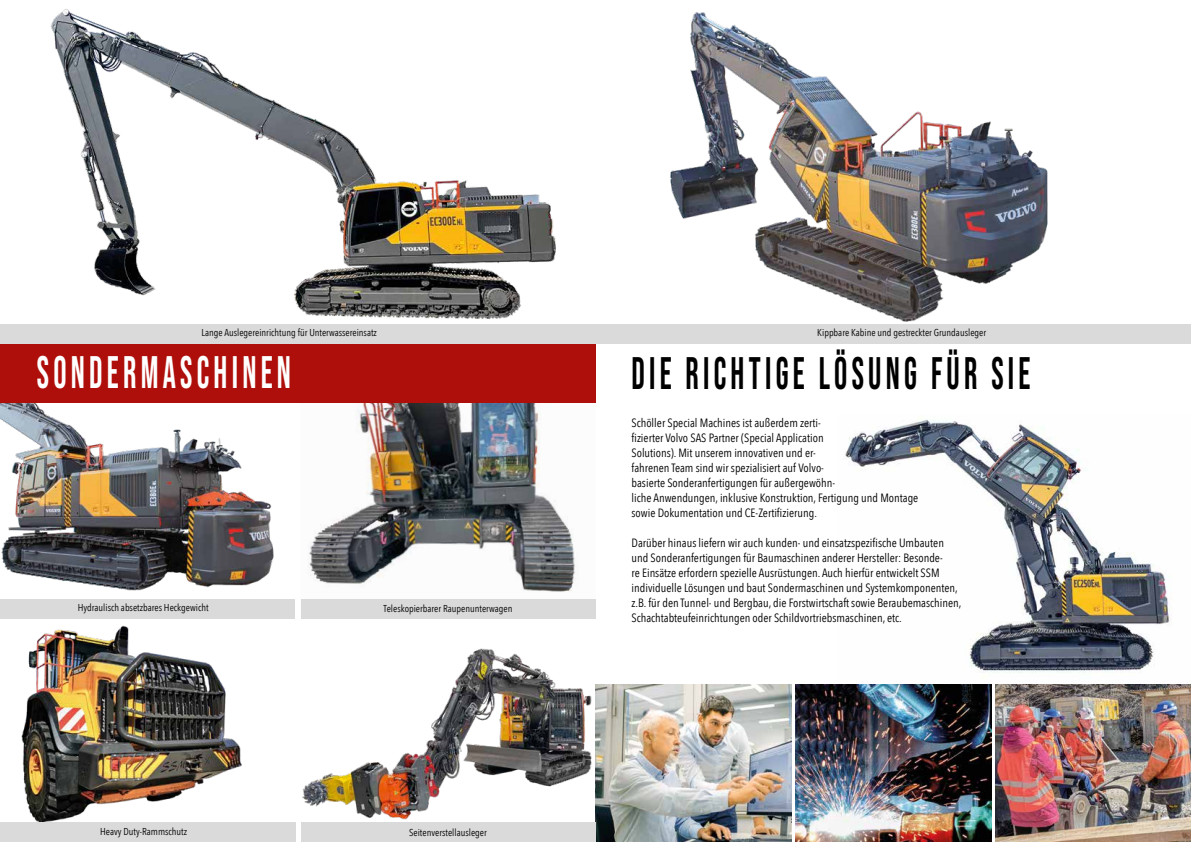
<style>
.page{position:relative;width:1191px;height:842px;background:#fff}
.page>*{position:absolute;margin:0;border:0;box-sizing:border-box;transform-origin:0 0}
.t1{font:700 45.5px "Bebas Neue Pro";letter-spacing:.13em;color:#000;scale:.72 1}
.t2{font:700 45.5px "Bebas Neue Pro";letter-spacing:.13em;color:#fff;scale:.72 1}
.t3{font:12px/15px "Avenir Next Condensed";color:#000}
.t4{font:10px "Avenir Next Condensed";color:#000}
</style>
<div class="page">
<img style="left:837px;top:419px;width:354px;height:266px">
<img style="left:0;top:402px;width:295px;height:189px">
<img style="left:300px;top:402px;width:295px;height:198px">
<img style="left:21px;top:625px;width:221px;height:197px">
<img style="left:301px;top:648px;width:294px;height:175px">
<img style="left:50px;top:9px;width:506px;height:310px">
<img style="left:670px;top:12px;width:378px;height:310px">
<img style="left:595px;top:685px;width:196px;height:157px">
<img style="left:995px;top:685px;width:196px;height:157px">
<img style="left:795px;top:685px;width:196px;height:157px">
<div style="left:0;top:452px;width:7px;height:48px;background:#fff"></div>
<div style="left:300px;top:600px;width:295px;height:19px;background:#dadada"></div>
<div style="left:0;top:599px;width:295px;height:20px;background:#dadada"></div>
<div style="left:0;top:324px;width:595px;height:20px;background:#dadada"></div>
<div style="left:0;top:344px;width:595px;height:58px;background:#ae0f0a"></div>
<div style="left:595px;top:324px;width:596px;height:20px;background:#dadada"></div>
<div style="left:0;top:822px;width:296px;height:20px;background:#dadada"></div>
<div style="left:300px;top:823px;width:295px;height:19px;background:#dadada"></div>
<p class="t4" style="left:201px;top:324px;width:177px">Lange Auslegereinrichtung für Unterwassereinsatz</p>
<p class="t4" style="left:817px;top:324px;width:170px">Kippbare Kabine und gestreckter Grundausleger</p>
<h1 class="t2" style="left:37px;top:346px;width:354px">SONDERMASCHINEN</h1>
<h1 class="t1" style="left:631px;top:347px;width:555px">DIE RICHTIGE LÖSUNG FÜR SIE</h1>
<p class="t4" style="left:78px;top:599px;width:132px">Hydraulisch absetzbares Heckgewicht</p>
<p class="t4" style="left:384px;top:599px;width:130px">Teleskopierbarer Raupenunterwagen</p>
<p class="t4" style="left:100px;top:823px;width:88px">Heavy Duty-Rammschutz</p>
<p class="t4" style="left:409px;top:824px;width:79px">Seitenverstellausleger</p>
<p class="t3" style="left:631px;top:415px;width:288px">Schöller Special Machines ist außerdem zerti-<br>fizierter Volvo SAS Partner (Special Application<br>Solutions). Mit unserem innovativen und er-<br>fahrenen Team sind wir spezialisiert auf Volvo-<br>basierte Sonderanfertigungen für außergewöhn-<br>liche Anwendungen, inklusive Konstruktion, Fertigung und Montage sowie Dokumentation und CE-Zertifizierung.</p>
<p class="t3" style="left:631px;top:535px;width:331px">Darüber hinaus liefern wir auch kunden- und einsatzspezifische Umbauten und Sonderanfertigungen für Baumaschinen anderer Hersteller: Besonde-<br>re Einsätze erfordern spezielle Ausrüstungen. Auch hierfür entwickelt SSM individuelle Lösungen und baut Sondermaschinen und Systemkomponenten, z.B. für den Tunnel- und Bergbau, die Forstwirtschaft sowie Beraubemaschinen, Schachtabteufeinrichtungen oder Schildvortriebsmaschinen, etc.</p>
</div>
